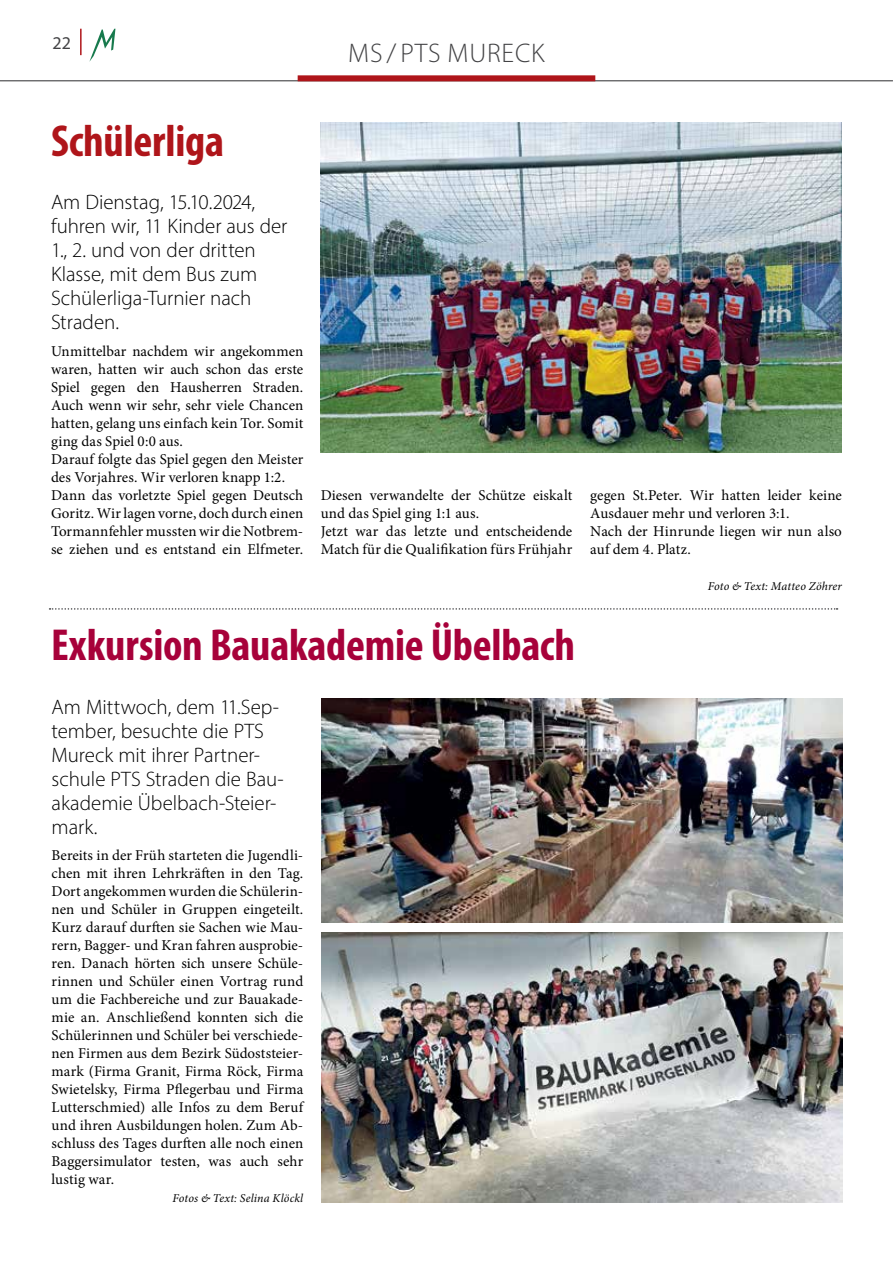
<style>
.page{position:relative;width:893px;height:1263px;background:#fff}
.page>*{position:absolute;margin:0;border:0;box-sizing:border-box;transform-origin:0 0}
.t1{font:700 condensed 45px "Myriad Pro";letter-spacing:-.005em;color:#a7013a}
.t2{font:700 condensed 45px "Myriad Pro";letter-spacing:-.005em;color:#af151a}
.t3{font:300 27px "Myriad Pro";letter-spacing:.03em;color:#434345}
.t4{font:300 21px/24px "Myriad Pro";letter-spacing:-.005em;color:#000}
.t5{font:18px "Myriad Pro";color:#434345}
.t6{font:15px/18px "Minion Pro";color:#000}
.t7{font:italic 12px "Minion Pro";letter-spacing:.01em;color:#000}
</style>
<div class="page">
<hr style="left:0;top:80px;width:893px;height:1px;background:#434345">
<div style="left:298px;top:75px;width:297px;height:6px;background:#af151a"></div>
<hr style="left:80px;top:29px;width:2px;height:26px;background:#af151a">
<svg style="left:89px;top:29px;width:26px;height:33px"></svg>
<img style="left:321px;top:122px;width:521px;height:330px">
<img style="left:321px;top:698px;width:522px;height:224px">
<img style="left:321px;top:932px;width:522px;height:270px">
<svg style="left:50px;top:608px;width:788px;height:2px"></svg>
<p class="t5" style="left:53px;top:31px;width:20px">22</p>
<h2 class="t3" style="left:348px;top:37px;width:198px">MS / PTS MURECK</h2>
<h1 class="t2" style="left:51px;top:113px;width:174px">Schülerliga</h1>
<h3 class="t4" style="left:51px;top:190px;width:238px">Am Dienstag, 15.10.2024, fuhren wir, 11 Kinder aus der<br>1., 2. und von der dritten<br>Klasse, mit dem Bus zum<br>Schülerliga-Turnier nach<br>Straden.</h3>
<p class="t6" style="left:51px;top:342px;width:254px">Unmittelbar nachdem wir angekommen waren, hatten wir auch schon das erste Spiel gegen den Hausherren Straden.<br>Auch wenn wir sehr, sehr viele Chancen hatten, gelang uns einfach kein Tor. Somit ging das Spiel 0:0 aus.<br>Darauf folgte das Spiel gegen den Meister des Vorjahres. Wir verloren knapp 1:2.<br>Dann das vorletzte Spiel gegen Deutsch Goritz. Wir lagen vorne, doch durch einen Tormannfehler mussten wir die Notbrem&shy;se ziehen und es entstand ein Elfmeter.</p>
<p class="t6" style="left:321px;top:486px;width:253px">Diesen verwandelte der Schütze eiskalt und das Spiel ging 1:1 aus.<br>Jetzt war das letzte und entscheidende Match für die Qualifikation fürs Frühjahr</p>
<p class="t6" style="left:590px;top:486px;width:253px">gegen St.Peter. Wir hatten leider keine<br>Ausdauer mehr und verloren 3:1.<br>Nach der Hinrunde liegen wir nun also auf dem 4. Platz.</p>
<p class="t7" style="left:708px;top:578px;width:136px">Foto &amp; Text: Matteo Zöhrer</p>
<h1 class="t1" style="left:51px;top:617px;width:526px">Exkursion Bauakademie Übelbach</h1>
<h3 class="t4" style="left:52px;top:695px;width:234px">Am Mittwoch, dem 11.Sep&shy;tember, besuchte die PTS<br>Mureck mit ihrer Partner&shy;schule PTS Straden die Bau&shy;akademie Übelbach-Steier&shy;mark.</h3>
<p class="t6" style="left:52px;top:846px;width:253px;text-align:justify">Bereits in der Früh starteten die Jugendli&shy;chen mit ihren Lehrkräften in den Tag.<br>Dort angekommen wurden die Schülerin&shy;nen und Schüler in Gruppen eingeteilt.<br>Kurz darauf durften sie Sachen wie Mau&shy;rern, Bagger- und Kran fahren ausprobie&shy;ren. Danach hörten sich unsere Schüle&shy;rinnen und Schüler einen Vortrag rund um die Fachbereiche und zur Bauakade&shy;mie an. Anschließend konnten sich die Schülerinnen und Schüler bei verschiede&shy;nen Firmen aus dem Bezirk Südoststeier&shy;mark (Firma Granit, Firma Röck, Firma Swietelsky, Firma Pflegerbau und Firma Lutterschmied) alle Infos zu dem Beruf und ihren Ausbildungen holen. Zum Ab&shy;schluss des Tages durften alle noch einen Baggersimulator testen, was auch sehr lustig war.</p>
<p class="t7" style="left:173px;top:1190px;width:132px">Fotos &amp; Text: Selina Klöckl</p>
</div>
